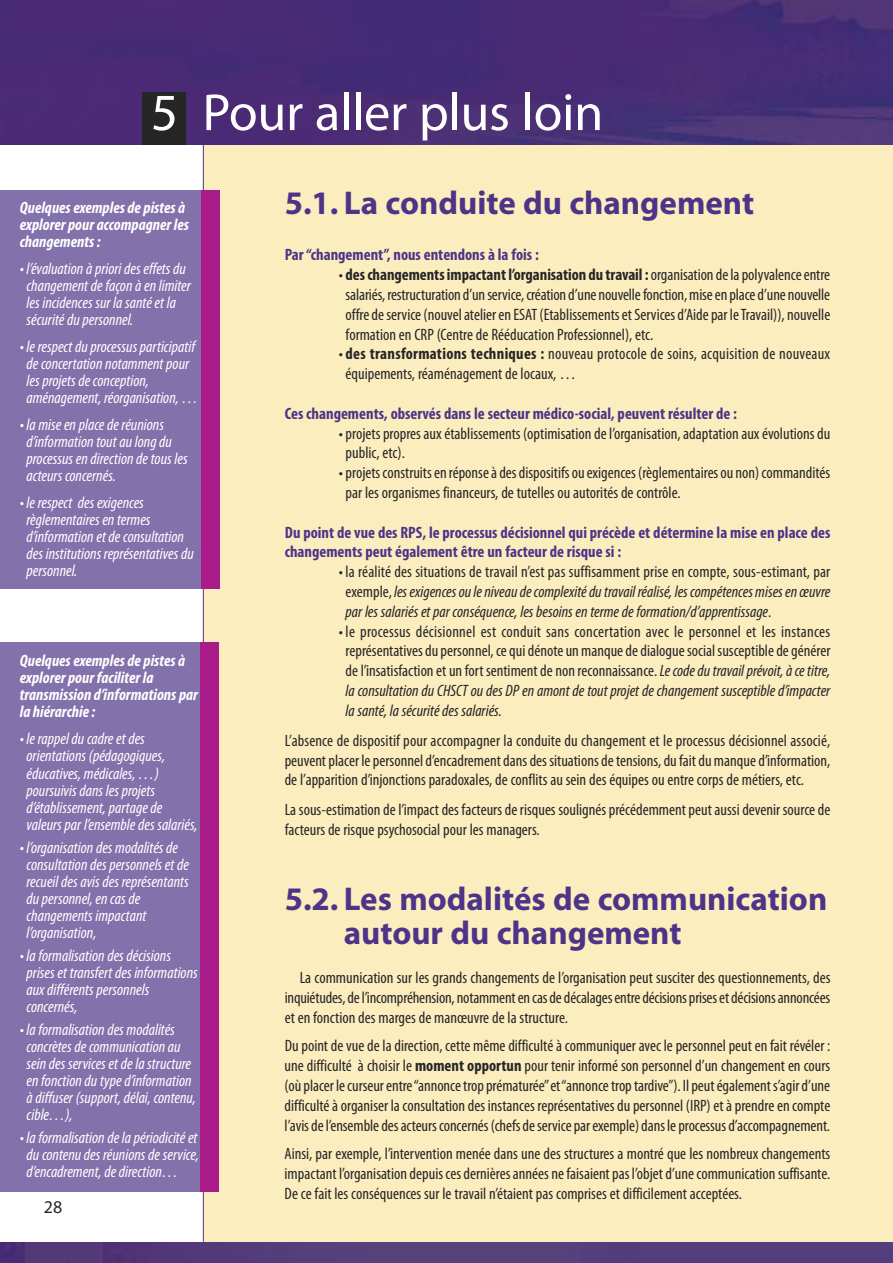
<style>
.page{position:relative;width:893px;height:1263px;background:#fff}
.page>*{position:absolute;margin:0;border:0;box-sizing:border-box;transform-origin:0 0}
.t1{font:52.5px "Myriad";letter-spacing:-.005em;color:#fff}
.t2{font:700 33px/34.8px "Myriad";color:#4d3488}
.t3{font:18px "Myriad";color:#272627}
.t4{font:condensed 16.5px/19.8px "Myriad Pro";color:#272627;text-align:justify}
.t5{font:italic condensed 16.5px/17.1px "Myriad Pro";color:#fff}
.t6{font:italic condensed 16.5px/19.8px "Myriad Pro";color:#272627;text-align:justify}
.t7{font:700 condensed 16.5px/19.8px "Myriad Pro";color:#4d3488}
.t8{font:italic 700 condensed 16.5px/17.1px "Myriad Pro";color:#fff}
.s1{font-weight:700}
.s2{font-style:normal}
.s3{font-style:italic}
</style>
<div class="page">
<div style="left:203px;top:77px;width:690px;height:1182px;background:#fcedbf"></div>
<div style="left:0;top:190px;width:202px;height:398px;background:#8271ab"></div>
<hr style="left:203px;top:144px;width:1px;height:1098px;background:#4d3488">
<div style="left:201px;top:190px;width:18px;height:398px;background:#a91b88"></div>
<div style="left:0;top:642px;width:201px;height:550px;background:#8271ab"></div>
<div style="left:201px;top:642px;width:18px;height:550px;background:#a91b88"></div>
<img style="left:0;top:1242px;width:893px;height:21px">
<img style="left:0;top:0;width:893px;height:145px">
<div style="left:142px;top:92px;width:44px;height:53px;background:#272627"></div>
<h1 class="t1" style="left:151px;top:93px;width:454px">5 Pour aller plus loin</h1>
<p class="t8" style="left:20px;top:201px;width:171px">Quelques exemples de pistes à explorer pour accompagner les changements :</p>
<p class="t5" style="left:27px;top:262px;width:166px;text-indent:-7px">• l’évaluation à priori des effets du changement de façon à en limiter les incidences sur la santé et la sécurité du personnel.</p>
<p class="t5" style="left:27px;top:339px;width:173px;text-indent:-7px">• le respect du processus participatif de concertation notamment pour les projets de conception, aménagement, réorganisation, …</p>
<p class="t5" style="left:27px;top:417px;width:163px;text-indent:-7px">• la mise en place de réunions d’information tout au long du processus en direction de tous les acteurs concernés.</p>
<p class="t5" style="left:27px;top:495px;width:169px;text-indent:-7px">• le respect des exigences règlementaires en termes d’information et de consultation des institutions représentatives du personnel.</p>
<p class="t8" style="left:20px;top:653px;width:180px">Quelques exemples de pistes à explorer pour faciliter la transmission d’informations par la hiérarchie :</p>
<p class="t5" style="left:27px;top:732px;width:173px;text-indent:-7px">• le rappel du cadre et des orientations (pédagogiques, éducatives, médicales, …) poursuivis dans les projets d’établissement, partage de valeurs par l’ensemble des salariés,</p>
<p class="t5" style="left:27px;top:840px;width:164px;text-indent:-7px">• l’organisation des modalités de consultation des personnels et de recueil des avis des représentants du personnel, en cas de changements impactant l’organisation,</p>
<p class="t5" style="left:27px;top:948px;width:173px;text-indent:-7px">• la formalisation des décisions prises et transfert des informations aux différents personnels concernés,</p>
<p class="t5" style="left:27px;top:1022px;width:171px;text-indent:-7px">• la formalisation des modalités concrètes de communication au sein des services et de la structure en fonction du type d’information à diffuser (support, délai, contenu, cible…),</p>
<p class="t5" style="left:27px;top:1131px;width:174px;text-align:justify;text-indent:-7px">• la formalisation de la périodicité et du contenu des réunions de service, d’encadrement, de direction…</p>
<p class="t3" style="left:44px;top:1201px;width:20px">28</p>
<h2 class="t2" style="left:285px;top:188px;width:471px">5.1. La conduite du changement</h2>
<p class="t7" style="left:285px;top:246px;width:256px">Par “changement”, nous entendons à la fois :</p>
<p class="t4" style="left:346px;top:266px;width:486px;text-indent:-7px">• <span class="s1">des changements impactant l’organisation du travail :</span>organisation de la polyvalence entre salariés, restructuration d’un service, création d’une nouvelle fonction, mise en place d’une nouvelle offre de service (nouvel atelier en ESAT (Etablissements et Services d’Aide par le Travail)), nouvelle formation en CRP (Centre de Rééducation Professionnel), etc.</p>
<p class="t4" style="left:346px;top:345px;width:486px;text-indent:-7px">• <span class="s1">des transformations techniques :</span> nouveau protocole de soins, acquisition de nouveaux équipements, réaménagement de locaux, …</p>
<p class="t7" style="left:285px;top:405px;width:454px">Ces changements, observés dans le secteur médico-social, peuvent résulter de :</p>
<p class="t4" style="left:346px;top:425px;width:486px;text-indent:-7px">• projets propres aux établissements (optimisation de l’organisation, adaptation aux évolutions du public, etc).</p>
<p class="t4" style="left:346px;top:464px;width:486px;text-indent:-7px">• projets construits en réponse à des dispositifs ou exigences (règlementaires ou non) commandités par les organismes financeurs, de tutelles ou autorités de contrôle.</p>
<p class="t7" style="left:285px;top:524px;width:547px">Du point de vue des RPS, le processus décisionnel qui précède et détermine la mise en place des changements peut également être un facteur de risque si :</p>
<p class="t6" style="left:346px;top:563px;width:486px;text-indent:-7px"><span class="s2">• la réalité des situations de travail n’est pas suffisamment prise en compte, sous-estimant, par exemple,</span> les exigences ou le niveau de complexité du travail réalisé, les compétences mises en œuvre par les salariés et par conséquence, les besoins en terme de formation/d’apprentissage<span class="s2">.</span></p>
<p class="t4" style="left:346px;top:623px;width:486px;text-indent:-7px">• le processus décisionnel est conduit sans concertation avec le personnel et les instances représentatives du personnel, ce qui dénote un manque de dialogue social susceptible de générer de l’insatisfaction et un fort sentiment de non reconnaissance. <span class="s3">Le code du travail prévoit, à ce titre, la consultation du CHSCT ou des DP en amont de tout projet de changement susceptible d’impacter la santé, la sécurité des salariés.</span></p>
<p class="t4" style="left:285px;top:732px;width:547px">L’absence de dispositif pour accompagner la conduite du changement et le processus décisionnel associé, peuvent placer le personnel d’encadrement dans des situations de tensions, du fait du manque d’information, de l’apparition d’injonctions paradoxales, de conflits au sein des équipes ou entre corps de métiers, etc.</p>
<p class="t4" style="left:285px;top:801px;width:547px">La sous-estimation de l’impact des facteurs de risques soulignés précédemment peut aussi devenir source de facteurs de risque psychosocial pour les managers.</p>
<h2 class="t2" style="left:344px;top:884px;width:485px;text-indent:-59px">5.2. Les modalités de communication autour du changement</h2>
<p class="t4" style="left:285px;top:969px;width:547px;text-indent:15px">La communication sur les grands changements de l’organisation peut susciter des questionnements, des inquiétudes, de l’incompréhension, notamment en cas de décalages entre décisions prises et décisions annoncées et en fonction des marges de manœuvre de la structure.</p>
<p class="t4" style="left:285px;top:1037px;width:547px">Du point de vue de la direction, cette même difficulté à communiquer avec le personnel peut en fait révéler : une difficulté à choisir le <span class="s1">moment opportun</span> pour tenir informé son personnel d’un changement en cours (où placer le curseur entre “annonce trop prématurée” et “annonce trop tardive”). Il peut également s’agir d’une difficulté à organiser la consultation des instances représentatives du personnel (IRP) et à prendre en compte l’avis de l’ensemble des acteurs concernés (chefs de service par exemple) dans le processus d’accompagnement.</p>
<p class="t4" style="left:285px;top:1145px;width:547px">Ainsi, par exemple, l’intervention menée dans une des structures a montré que les nombreux changements impactant l’organisation depuis ces dernières années ne faisaient pas l’objet d’une communication suffisante.<br>De ce fait les conséquences sur le travail n’étaient pas comprises et difficilement acceptées.</p>
</div>
